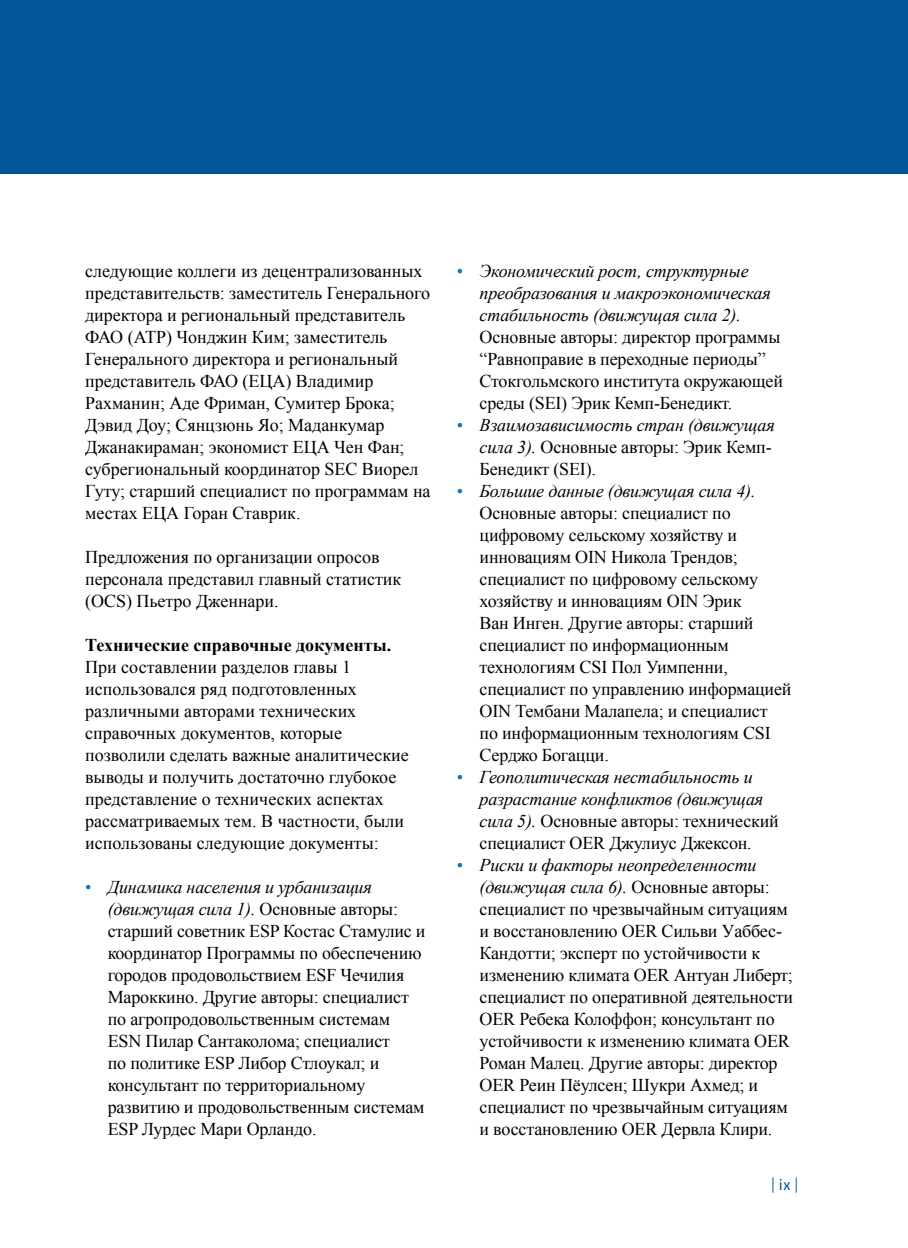
<style>
.page{position:relative;width:908px;height:1248px;background:#fff}
.page>*{position:absolute;margin:0;border:0;box-sizing:border-box;transform-origin:0 0}
.t1{font:18px/22px "Times New Roman";letter-spacing:-.01em;color:#000}
.t2{font:italic 18px/22px "Times New Roman";letter-spacing:-.01em;color:#000}
.t3{font:700 18px "Times New Roman";color:#000}
.t4{font:condensed 16px "Exo 2";color:#005698}
.s1{color:#007bc4}
.s2{font-style:italic}
.s3{font-style:normal;color:#007bc4}
.s4{font-style:normal}
</style>
<div class="page">
<div style="left:0;top:0;width:907px;height:174px;background:#005698"></div>
<p class="t1" style="left:85px;top:259px;width:347px">следующие коллеги из децентрализованных представительств: заместитель Генерального директора и региональный представитель ФАО (АТР) Чонджин Ким; заместитель Генерального директора и региональный представитель ФАО (ЕЦА) Владимир Рахманин; Аде Фриман, Сумитер Брока; Дэвид Доу; Сянцзюнь Яо; Маданкумар Джанакираман; экономист ЕЦА Чен Фан; субрегиональный координатор SEC Виорел Гуту; старший специалист по программам на местах ЕЦА Горан Ставрик.</p>
<p class="t1" style="left:85px;top:545px;width:317px">Предложения по организации опросов персонала представил главный статистик (OCS) Пьетро Дженнари.</p>
<p class="t3" style="left:85px;top:632px;width:307px">Технические справочные документы.</p>
<p class="t1" style="left:85px;top:655px;width:325px">При составлении разделов главы 1 использовался ряд подготовленных различными авторами технических справочных документов, которые позволили сделать важные аналитические выводы и получить достаточно глубокое представление о технических аспектах рассматриваемых тем. В частности, были использованы следующие документы:</p>
<p class="t1" style="left:108px;top:875px;width:319px;text-indent:-23px"><span class="s1">•</span> <span class="s2">Динамика населения и урбанизация (движущая сила 1).</span> Основные авторы: старший советник ESP Костас Стамулис и координатор Программы по обеспечению городов продовольствием ESF Чечилия Мароккино. Другие авторы: специалист по агропродовольственным системам ESN Пилар Сантаколома; специалист<br>по политике ESP Либор Стлоукал; и консультант по территориальному развитию и продовольственным системам ESP Лурдес Мари Орландо.</p>
<p class="t2" style="left:479px;top:259px;width:292px;text-indent:-23px"><span class="s3">•</span> Экономический рост, структурные преобразования и макроэкономическая стабильность (движущая сила 2).</p>
<p class="t1" style="left:479px;top:325px;width:305px">Основные авторы: директор программы “Равноправие в переходные периоды” Стокгольмского института окружающей среды (SEI) Эрик Кемп-Бенедикт.</p>
<p class="t2" style="left:479px;top:413px;width:296px;text-indent:-23px"><span class="s3">•</span> Взаимозависимость стран (движущая сила 3). <span class="s4">Основные авторы: Эрик Кемп-<br>Бенедикт (SEI).</span></p>
<p class="t1" style="left:479px;top:479px;width:313px;text-indent:-23px"><span class="s1">•</span> <span class="s2">Большие данные (движущая сила 4).<br></span>Основные авторы: специалист по цифровому сельскому хозяйству и инновациям OIN Никола Трендов; специалист по цифровому сельскому хозяйству и инновациям OIN Эрик<br>Ван Инген. Другие авторы: старший специалист по информационным технологиям CSI Пол Уимпенни, специалист по управлению информацией<br>OIN Тембани Малапела; и специалист<br>по информационным технологиям CSI<br>Серджо Богацци.</p>
<p class="t2" style="left:479px;top:765px;width:301px;text-indent:-23px"><span class="s3">•</span> Геополитическая нестабильность и разрастание конфликтов (движущая сила 5). <span class="s4">Основные авторы: технический специалист OER Джулиус Джексон.</span></p>
<p class="t1" style="left:479px;top:853px;width:315px;text-indent:-23px"><span class="s1">•</span> <span class="s2">Риски и факторы неопределенности (движущая сила 6).</span> Основные авторы: специалист по чрезвычайным ситуациям и восстановлению OER Сильви Уаббес-Кандотти; эксперт по устойчивости к изменению климата OER Антуан Либерт; специалист по оперативной деятельности OER Ребека Колоффон; консультант по устойчивости к изменению климата OER Роман Малец. Другие авторы: директор OER Реин Пёулсен; Шукри Ахмед; и специалист по чрезвычайным ситуациям и восстановлению OER Дервла Клири.</p>
<p class="t4" style="left:771px;top:1174px;width:28px">|ix|</p>
</div>
